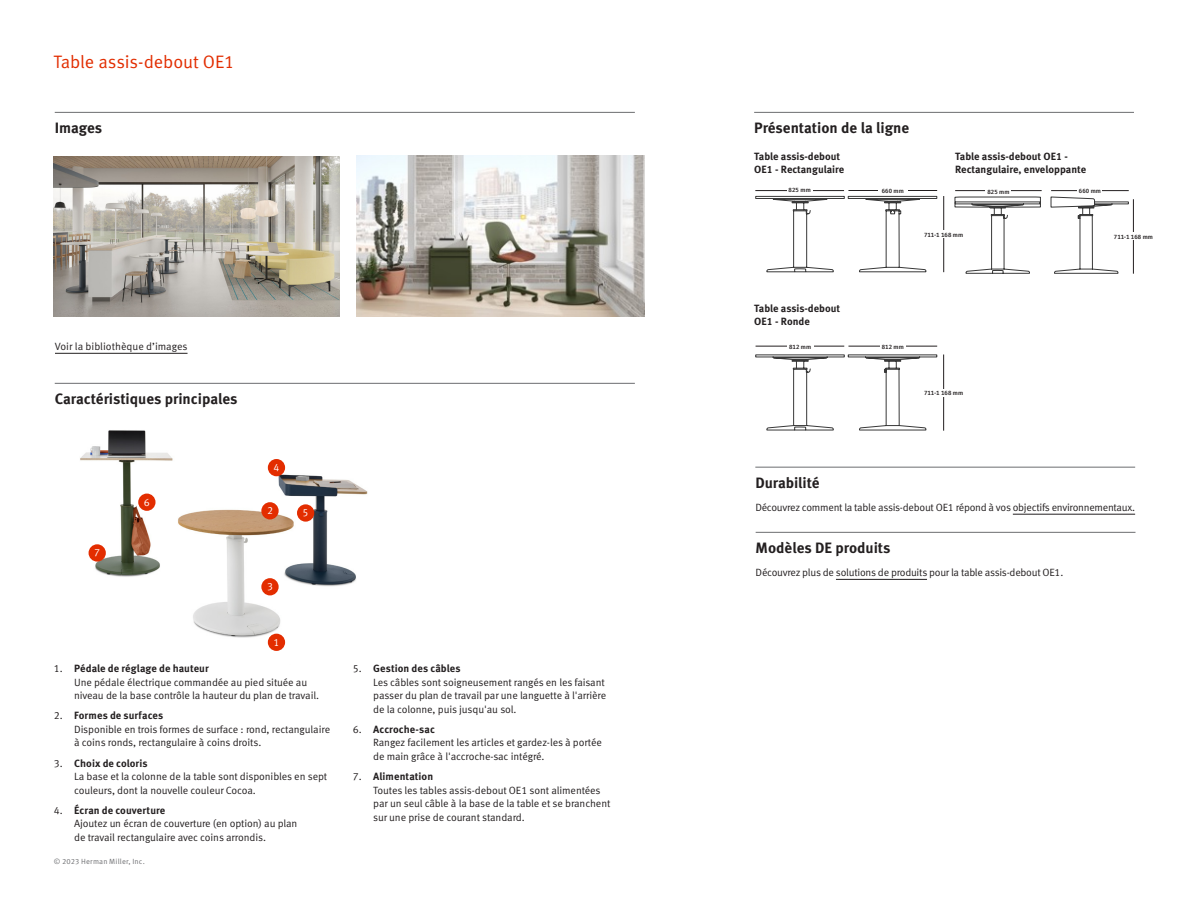
<style>
.page{position:relative;width:1188px;height:918px;background:#fff}
.page>*{position:absolute;margin:0;border:0;box-sizing:border-box;transform-origin:0 0}
.Body_Copy{font:18px "Meta OT Norm";letter-spacing:-.01em;color:#e22d00}
.Headline{font:700 15px "Meta OT";color:#231f20}
.Body_Copy-2{font:10.5px/13.5px "Meta OT Norm";letter-spacing:-.015em;color:#231f20}
.Body_Copy-3{font:700 10.5px/13.5px "Meta OT";color:#231f20}
.Body_Copy-4{font:10.5px "Meta OT Norm";color:#fff}
.t1{font:7.5px "Meta OT Norm";letter-spacing:.02em;color:#6c6d70}
.Body_Copy-5{font:500 6px "Fira Sans";letter-spacing:.025em;color:#231f20}
.s1{font-family:"Meta OT";font-weight:700}
</style>
<div class="page">
<hr style="left:754px;top:112px;width:380px;height:1px;background:#6c6d70">
<img style="left:80px;top:430px;width:288px;height:221px">
<hr style="left:1013px;top:514px;width:122px;height:1px;background:#231f20">
<hr style="left:755px;top:467px;width:380px;height:1px;background:#6c6d70">
<hr style="left:55px;top:112px;width:580px;height:1px;background:#6c6d70">
<hr style="left:55px;top:383px;width:580px;height:1px;background:#6c6d70">
<hr style="left:55px;top:353px;width:133px;height:1px;background:#231f20">
<hr style="left:836px;top:579px;width:91px;height:1px;background:#231f20">
<hr style="left:756px;top:532px;width:379px;height:1px;background:#6c6d70">
<img style="left:54px;top:156px;width:285px;height:161px">
<img style="left:357px;top:155px;width:287px;height:162px">
<div style="left:89px;top:544px;width:17px;height:18px;background:#e32d00;border-radius:50%"></div>
<div style="left:138px;top:494px;width:18px;height:17px;background:#e32d00;border-radius:50%"></div>
<div style="left:268px;top:459px;width:17px;height:17px;background:#e32d00;border-radius:50%"></div>
<div style="left:261px;top:502px;width:18px;height:17px;background:#e32d00;border-radius:50%"></div>
<div style="left:297px;top:504px;width:17px;height:18px;background:#e32d00;border-radius:50%"></div>
<div style="left:261px;top:578px;width:18px;height:17px;background:#e32d00;border-radius:50%"></div>
<div style="left:268px;top:634px;width:17px;height:17px;background:#e32d00;border-radius:50%"></div>
<svg style="left:755px;top:196px;width:183px;height:77px"></svg>
<hr style="left:756px;top:346px;width:88px;height:1px;background:#231f20">
<hr style="left:848px;top:346px;width:89px;height:1px;background:#231f20">
<hr style="left:755px;top:190px;width:89px;height:1px;background:#231f20">
<hr style="left:955px;top:190px;width:87px;height:1px;background:#231f20">
<hr style="left:1051px;top:190px;width:78px;height:1px;background:#231f20">
<hr style="left:848px;top:190px;width:89px;height:1px;background:#231f20">
<hr style="left:943px;top:196px;width:1px;height:76px;background:#231f20">
<hr style="left:943px;top:355px;width:1px;height:76px;background:#231f20">
<hr style="left:1133px;top:199px;width:1px;height:75px;background:#231f20">
<div style="left:787px;top:186px;width:26px;height:7px;background:#fff"></div>
<div style="left:986px;top:188px;width:25px;height:6px;background:#fff"></div>
<div style="left:787px;top:343px;width:26px;height:6px;background:#fff"></div>
<div style="left:880px;top:343px;width:25px;height:6px;background:#fff"></div>
<div style="left:924px;top:230px;width:39px;height:8px;background:#fff"></div>
<div style="left:924px;top:389px;width:39px;height:7px;background:#fff"></div>
<div style="left:1114px;top:232px;width:39px;height:7px;background:#fff"></div>
<div style="left:878px;top:188px;width:30px;height:5px;background:#fff"></div>
<div style="left:1078px;top:187px;width:24px;height:7px;background:#fff"></div>
<svg style="left:954px;top:196px;width:175px;height:78px"></svg>
<svg style="left:755px;top:354px;width:183px;height:77px"></svg>
<p class="Body_Copy" style="left:53px;top:50px;width:182px">Table assis-debout OE1</p>
<p class="Headline" style="left:55px;top:118px;width:49px">Images</p>
<h2 class="Headline" style="left:754px;top:118px;width:157px">Présentation de la ligne</h2>
<p class="Body_Copy-3" style="left:754px;top:149px;width:92px">Table assis-debout<br>OE1 - Rectangulaire</p>
<p class="Body_Copy-3" style="left:955px;top:149px;width:132px">Table assis-debout OE1 -<br>Rectangulaire, enveloppante</p>
<p class="Body_Copy-5" style="left:789px;top:185px;width:24px">825 mm</p>
<p class="Body_Copy-5" style="left:987px;top:187px;width:24px">825 mm</p>
<p class="Body_Copy-5" style="left:882px;top:186px;width:24px">660 mm</p>
<p class="Body_Copy-5" style="left:1079px;top:186px;width:24px">660 mm</p>
<p class="Body_Copy-5" style="left:924px;top:230px;width:41px">711-1 168 mm</p>
<p class="Body_Copy-5" style="left:1114px;top:232px;width:41px">711-1 168 mm</p>
<p class="Body_Copy-3" style="left:754px;top:301px;width:88px">Table assis-debout<br>OE1 - Ronde</p>
<p class="Body_Copy-2" style="left:55px;top:340px;width:134px">Voir la bibliothèque d’images</p>
<p class="Body_Copy-5" style="left:789px;top:342px;width:24px">812 mm</p>
<p class="Body_Copy-5" style="left:882px;top:342px;width:24px">812 mm</p>
<p class="Headline" style="left:55px;top:389px;width:184px">Caractéristiques principales</p>
<p class="Body_Copy-5" style="left:924px;top:388px;width:41px">711-1 168 mm</p>
<p class="Body_Copy-4" style="left:273px;top:461px;width:7px">4</p>
<p class="Headline" style="left:755px;top:473px;width:66px">Durabilité</p>
<p class="Body_Copy-4" style="left:144px;top:496px;width:7px">6</p>
<p class="Body_Copy-4" style="left:267px;top:504px;width:7px">2</p>
<p class="Body_Copy-4" style="left:303px;top:506px;width:7px">5</p>
<p class="Body_Copy-2" style="left:755px;top:501px;width:381px">Découvrez comment la table assis-debout OE1 répond à vos objectifs environnementaux.</p>
<p class="Body_Copy-4" style="left:94px;top:546px;width:7px">7</p>
<p class="Headline" style="left:756px;top:538px;width:136px">Modèles DE produits</p>
<p class="Body_Copy-4" style="left:267px;top:580px;width:7px">3</p>
<p class="Body_Copy-4" style="left:273px;top:636px;width:7px">1</p>
<p class="Body_Copy-2" style="left:74px;top:662px;width:247px;text-indent:-20px">1. <span class="s1">Pédale de réglage de hauteur<br></span>Une pédale électrique commandée au pied située au niveau de la base contrôle la hauteur du plan de travail.</p>
<p class="Body_Copy-2" style="left:74px;top:709px;width:258px;text-indent:-20px">2. <span class="s1">Formes de surfaces<br></span>Disponible en trois formes de surface : rond, rectangulaire à coins ronds, rectangulaire à coins droits.</p>
<p class="Body_Copy-2" style="left:74px;top:756px;width:255px;text-indent:-20px">3. <span class="s1">Choix de coloris<br></span>La base et la colonne de la table sont disponibles en sept couleurs, dont la nouvelle couleur Cocoa.</p>
<p class="Body_Copy-2" style="left:74px;top:804px;width:225px;text-indent:-20px">4. <span class="s1">Écran de couverture<br></span>Ajoutez un écran de couverture (en option) au plan de travail rectangulaire avec coins arrondis.</p>
<p class="t1" style="left:54px;top:857px;width:93px">© 2023 Herman Miller, Inc.</p>
<p class="Body_Copy-2" style="left:373px;top:662px;width:235px;text-indent:-20px">5. <span class="s1">Gestion des câbles<br></span>Les câbles sont soigneusement rangés en les faisant passer du plan de travail par une languette à l'arrière de la colonne, puis jusqu'au sol.</p>
<p class="Body_Copy-2" style="left:373px;top:723px;width:230px;text-indent:-20px">6. <span class="s1">Accroche-sac<br></span>Rangez facilement les articles et gardez-les à portée de main grâce à l'accroche-sac intégré.</p>
<p class="Body_Copy-2" style="left:373px;top:770px;width:239px;text-indent:-20px">7. <span class="s1">Alimentation<br></span>Toutes les tables assis-debout OE1 sont alimentées par un seul câble à la base de la table et se branchent sur une prise de courant standard.</p>
<p class="Body_Copy-2" style="left:756px;top:566px;width:309px">Découvrez plus de solutions de produits pour la table assis-debout OE1.</p>
</div>
